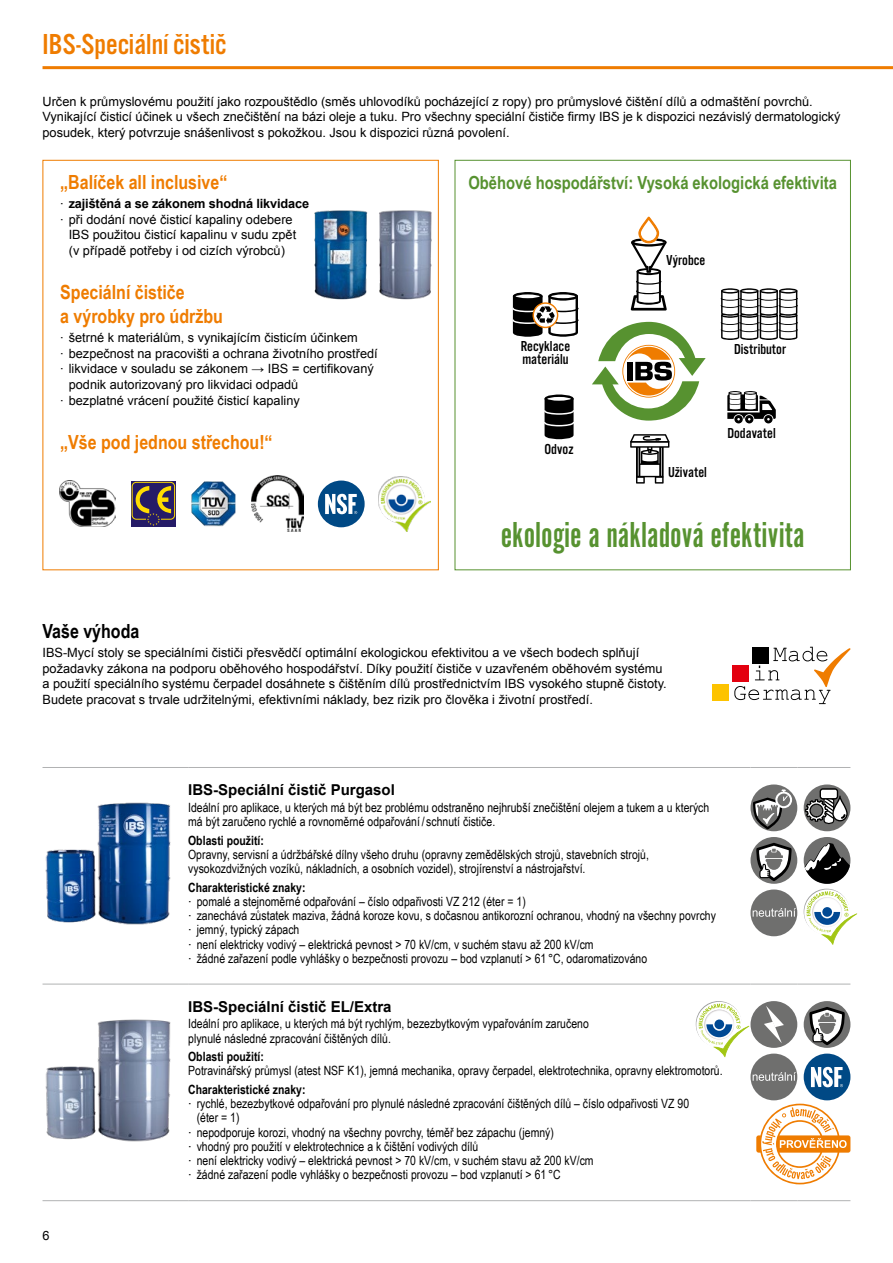
<style>
.page{position:relative;width:893px;height:1263px;background:#fff}
.page>*{position:absolute;margin:0;border:0;box-sizing:border-box;transform-origin:0 0}
.t1{font:37.5px "Alternate Got No 1 D";color:#579230}
.t2{font:30px "Alternate Got No 3 D";color:#ef7c00}
.t3{font:700 19.5px/23.7px "Arial Narrow";color:#ef7c00}
.t4{font:700 19.5px "Arial Narrow";color:#000}
.t5{font:700 18px "Arial Narrow";color:#579230}
.t6{font:15px/13.5px "Alternate Got No 3 D";color:#000}
.t7{font:700 15px "Arial";color:#000}
.t8{font:12.75px/14.2px "Arial Narrow";color:#000}
.t9{font:12.75px/15.8px "Arial";color:#000}
.t10{font:700 12.75px "Arial Narrow";color:#000}
.s1{font-weight:700}
.s2{font-family:"Arial"}
</style>
<div class="page">
<hr style="left:43px;top:66px;width:850px;height:3px;background:#ef7c00">
<hr style="left:43px;top:767px;width:145px;height:1px;background:#b1b2b3">
<hr style="left:188px;top:767px;width:562px;height:1px;background:#b1b2b3">
<hr style="left:750px;top:767px;width:47px;height:1px;background:#b1b2b3">
<hr style="left:797px;top:767px;width:53px;height:1px;background:#b1b2b3">
<hr style="left:43px;top:984px;width:145px;height:1px;background:#b1b2b3">
<hr style="left:188px;top:984px;width:562px;height:1px;background:#b1b2b3">
<hr style="left:750px;top:984px;width:47px;height:1px;background:#b1b2b3">
<hr style="left:797px;top:984px;width:53px;height:1px;background:#b1b2b3">
<hr style="left:43px;top:1200px;width:145px;height:1px;background:#b1b2b3">
<hr style="left:188px;top:1200px;width:562px;height:1px;background:#b1b2b3">
<hr style="left:750px;top:1200px;width:47px;height:1px;background:#b1b2b3">
<hr style="left:797px;top:1200px;width:53px;height:1px;background:#b1b2b3">
<img style="left:45px;top:802px;width:126px;height:123px">
<svg style="left:750px;top:784px;width:47px;height:47px"></svg>
<svg style="left:753px;top:790px;width:39px;height:39px"></svg>
<div style="left:750px;top:837px;width:47px;height:47px;background:#6f6f6e;border-radius:50%"></div>
<svg style="left:756px;top:843px;width:36px;height:38px"></svg>
<div style="left:750px;top:889px;width:47px;height:47px;background:#6f6f6e;border-radius:50%"></div>
<svg style="left:753px;top:908px;width:43px;height:9px"></svg>
<div style="left:804px;top:784px;width:46px;height:47px;background:#6f6f6e;border-radius:50%"></div>
<svg style="left:804px;top:788px;width:44px;height:36px"></svg>
<div style="left:804px;top:837px;width:46px;height:47px;background:#6f6f6e;border-radius:50%"></div>
<img style="left:45px;top:1019px;width:126px;height:122px">
<div style="left:750px;top:1001px;width:47px;height:47px;background:#6f6f6e;border-radius:50%"></div>
<svg style="left:764px;top:1006px;width:20px;height:37px"></svg>
<div style="left:750px;top:1053px;width:47px;height:47px;background:#6f6f6e;border-radius:50%"></div>
<svg style="left:753px;top:1072px;width:43px;height:9px"></svg>
<div style="left:804px;top:1001px;width:46px;height:47px;background:#6f6f6e;border-radius:50%"></div>
<svg style="left:809px;top:1007px;width:36px;height:38px"></svg>
<div style="left:804px;top:1053px;width:46px;height:47px;background:#004985;border-radius:50%"></div>
<svg style="left:811px;top:1067px;width:32px;height:20px"></svg>
<svg style="left:804px;top:842px;width:53px;height:103px"></svg>
<svg style="left:696px;top:1001px;width:53px;height:56px"></svg>
<div style="left:732px;top:665px;width:17px;height:17px;background:#e3000f"></div>
<div style="left:712px;top:684px;width:17px;height:17px;background:#fdc300"></div>
<svg style="left:734px;top:647px;width:116px;height:57px"></svg>
<img style="left:314px;top:205px;width:125px;height:97px">
<svg style="left:721px;top:288px;width:77px;height:52px"></svg>
<svg style="left:727px;top:392px;width:49px;height:31px"></svg>
<svg style="left:544px;top:394px;width:30px;height:45px"></svg>
<svg style="left:512px;top:292px;width:67px;height:45px"></svg>
<svg style="left:630px;top:434px;width:39px;height:50px"></svg>
<svg style="left:592px;top:322px;width:114px;height:99px"></svg>
<svg style="left:631px;top:217px;width:36px;height:94px"></svg>
<img style="left:60px;top:481px;width:56px;height:46px">
<div style="left:131px;top:481px;width:45px;height:45px;background:#251b67"></div>
<div style="left:132px;top:482px;width:43px;height:37px;border:1px solid #fd0;border-radius:4px"></div>
<svg style="left:136px;top:486px;width:35px;height:40px"></svg>
<img style="left:191px;top:481px;width:45px;height:45px">
<img style="left:378px;top:476px;width:53px;height:55px">
<img style="left:251px;top:476px;width:52px;height:56px">
<div style="left:318px;top:480px;width:47px;height:47px;background:#004985;border-radius:50%"></div>
<svg style="left:325px;top:494px;width:32px;height:20px"></svg>
<svg style="left:756px;top:1104px;width:94px;height:80px"></svg>
<h2 class="t2" style="left:43px;top:28px;width:186px">IBS-Speciální čistič</h2>
<p class="t9" style="left:43px;top:93px;width:800px">Určen k průmyslovému použití jako rozpouštědlo (směs uhlovodíků pocházející z ropy) pro průmyslové čištění dílů a odmaštění povrchů.<br>Vynikající čisticí účinek u všech znečištění na bázi oleje a tuku. Pro všechny speciální čističe firmy IBS je k dispozici nezávislý dermatologický posudek, který potvrzuje snášenlivost s pokožkou. Jsou k dispozici různá povolení.</p>
<h3 class="t3" style="left:60px;top:169px;width:169px">„Balíček all inclusive“</h3>
<p class="t9" style="left:60px;top:196px;width:250px">∙ <span class="s1">zajištěná a se zákonem shodná likvidace </span>∙ při dodání nové čisticí kapaliny odebere</p>
<p class="t9" style="left:69px;top:227px;width:229px">IBS použitou čisticí kapalinu v sudu zpět (v případě potřeby i od cizích výrobců)</p>
<h3 class="t3" style="left:60px;top:280px;width:164px">Speciální čističe<br>a výrobky pro údržbu</h3>
<p class="t9" style="left:60px;top:330px;width:299px">∙ šetrné k materiálům, s vynikajícím čisticím účinkem</p>
<p class="t9" style="left:60px;top:345px;width:319px">∙ bezpečnost na pracovišti a ochrana životního prostředí</p>
<p class="t9" style="left:60px;top:361px;width:315px">∙ likvidace v souladu se zákonem → IBS = certifikovaný</p>
<p class="t9" style="left:69px;top:377px;width:231px">podnik autorizovaný pro likvidaci odpadů</p>
<p class="t9" style="left:60px;top:393px;width:241px">∙ bezplatné vrácení použité čisticí kapaliny</p>
<h3 class="t3" style="left:60px;top:429px;width:214px">„Vše pod jednou střechou!“</h3>
<h3 class="t5" style="left:468px;top:169px;width:370px">Oběhové hospodářství: Vysoká ekologická efektivita</h3>
<p class="t6" style="left:521px;top:339px;width:51px">Recyklace materiálu</p>
<p class="t6" style="left:544px;top:443px;width:31px">Odvoz</p>
<p class="t6" style="left:666px;top:254px;width:41px">Výrobce</p>
<p class="t6" style="left:734px;top:343px;width:53px">Distributor</p>
<p class="t6" style="left:668px;top:466px;width:40px">Uživatel</p>
<p class="t6" style="left:727px;top:427px;width:50px">Dodavatel</p>
<h1 class="t1" style="left:501px;top:514px;width:306px">ekologie a nákladová efektivita</h1>
<h3 class="t4" style="left:43px;top:616px;width:98px">Vaše výhoda</h3>
<p class="t9" style="left:43px;top:645px;width:626px">IBS-Mycí stoly se speciálními čističi přesvědčí optimální ekologickou efektivitou a ve všech bodech splňují požadavky zákona na podporu oběhového hospodářství. Díky použití čističe v uzavřeném oběhovém systému a použití speciálního systému čerpadel dosáhnete s čištěním dílů prostřednictvím IBS vysokého stupně čistoty.<br>Budete pracovat s trvale udržitelnými, efektivními náklady, bez rizik pro člověka i životní prostředí.</p>
<p class="t9" style="left:43px;top:1227px;width:9px">6</p>
<p class="t7" style="left:188px;top:779px;width:208px">IBS-Speciální čistič Purgasol</p>
<p class="t8" style="left:188px;top:800px;width:523px">Ideální pro aplikace, u kterých má být bez problému odstraněno nejhrubší znečištění olejem a tukem a u kterých má být zaručeno rychlé a rovnoměrné odpařování / schnutí čističe.</p>
<p class="t10" style="left:188px;top:830px;width:77px">Oblasti použití:</p>
<p class="t8" style="left:188px;top:847px;width:462px">Opravny, servisní a údržbářské dílny všeho druhu (opravny zemědělských strojů, stavebních strojů, vysokozdvižných vozíků, nákladních, a osobních vozidel), strojírenství a nástrojařství.</p>
<p class="t8" style="left:188px;top:879px;width:529px"><span class="s1">Charakteristické znaky:<br></span><span class="s2">∙</span> pomalé a stejnoměrné odpařování – číslo odpařivosti VZ 212 (éter = 1)<br><span class="s2">∙</span> zanechává zůstatek maziva, žádná koroze kovu, s dočasnou antikorozní ochranou, vhodný na všechny povrchy <span class="s2">∙</span> jemný, typický zápach<br><span class="s2">∙</span> není elektricky vodivý – elektrická pevnost &gt; 70 kV/cm, v suchém stavu až 200 kV/cm<br><span class="s2">∙</span> žádné zařazení podle vyhlášky o bezpečnosti provozu – bod vzplanutí &gt; 61 °C, odaromatizováno</p>
<p class="t7" style="left:188px;top:996px;width:205px">IBS-Speciální čistič EL/Extra</p>
<p class="t8" style="left:188px;top:1016px;width:402px">Ideální pro aplikace, u kterých má být rychlým, bezezbytkovým vypařováním zaručeno plynulé následné zpracování čištěných dílů.</p>
<p class="t10" style="left:188px;top:1047px;width:77px">Oblasti použití:</p>
<p class="t8" style="left:188px;top:1063px;width:536px">Potravinářský průmysl (atest NSF K1), jemná mechanika, opravy čerpadel, elektrotechnika, opravny elektromotorů.</p>
<p class="t10" style="left:188px;top:1080px;width:119px">Charakteristické znaky:</p>
<p class="t8" style="left:188px;top:1096px;width:503px"><span class="s2">∙</span> rychlé, bezezbytkové odpařování pro plynulé následné zpracování čištěných dílů – číslo odpařivosti VZ 90</p>
<p class="t8" style="left:197px;top:1110px;width:44px">(éter = 1)</p>
<p class="t8" style="left:188px;top:1124px;width:367px"><span class="s2">∙</span> nepodporuje korozi, vhodný na všechny povrchy, téměř bez zápachu (jemný)</p>
<p class="t8" style="left:188px;top:1139px;width:292px"><span class="s2">∙</span> vhodný pro použití v elektrotechnice a k čištění vodivých dílů</p>
<p class="t8" style="left:188px;top:1153px;width:407px"><span class="s2">∙</span> není elektricky vodivý – elektrická pevnost &gt; 70 kV/cm, v suchém stavu až 200 kV/cm</p>
<p class="t8" style="left:188px;top:1167px;width:374px"><span class="s2">∙</span> žádné zařazení podle vyhlášky o bezpečnosti provozu – bod vzplanutí &gt; 61 °C</p>
</div>
